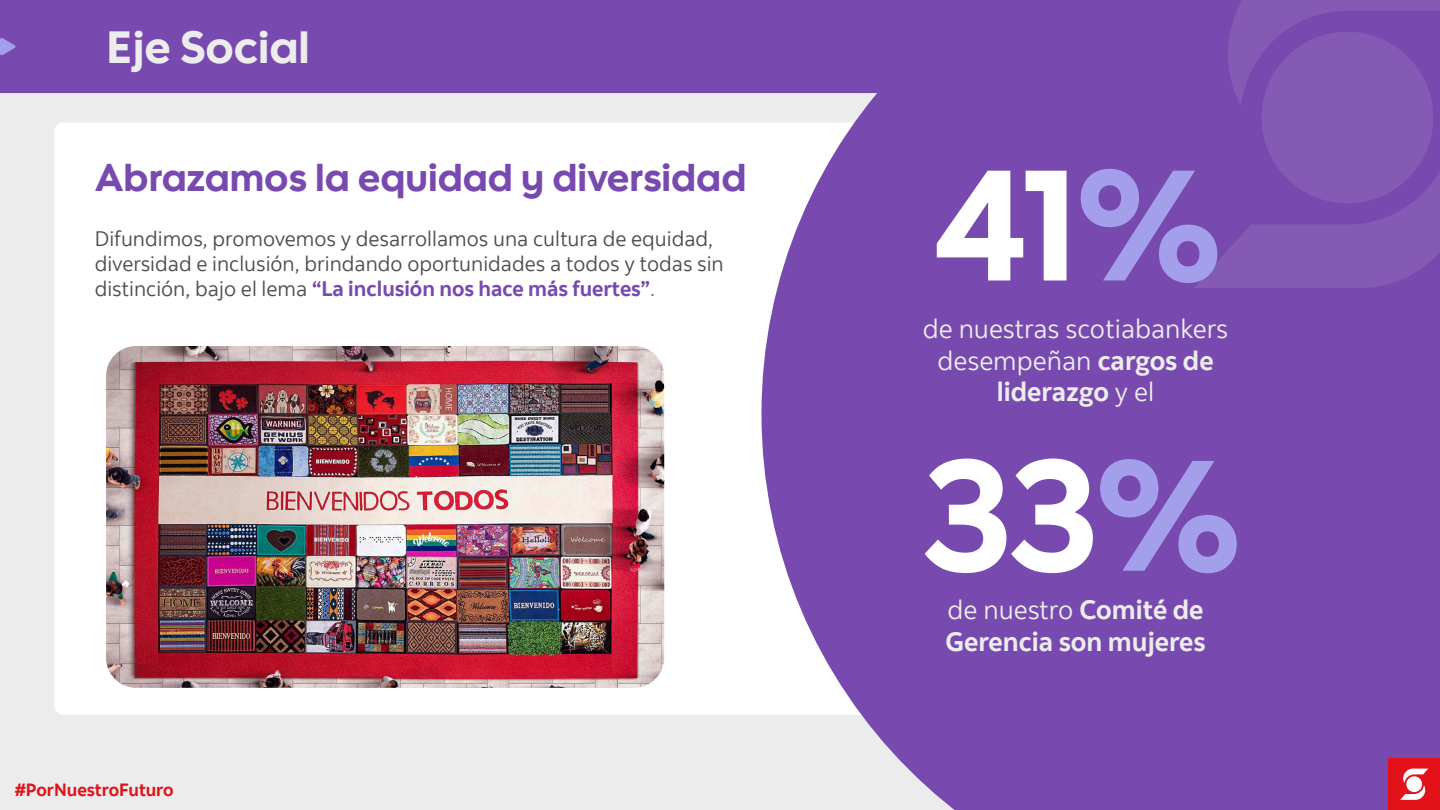
<style>
.page{position:relative;width:1440px;height:810px;background:#ececec}
.page>*{position:absolute;margin:0;border:0;box-sizing:border-box;transform-origin:0 0}
.t1{font:156.9px/290.2px "Scotia Headline";color:#fff}
.t2{font:45px "Scotia Headline";color:#ececec}
.t3{font:38.62px "Scotia Headline";color:#7849ae}
.t4{font:26.47px/31.8px "Scotia";color:#ececec;text-align:center}
.t5{font:700 26.47px/31.8px "Scotia";color:#ececec}
.t6{font:21px/25.2px "Scotia";color:#4d4d4d}
.t7{font:700 17.7px "Scotia";color:#e2111a}
.s1{font-weight:700;color:#7849ae}
.s2{color:#7849ae}
.s3{color:#a49fea}
.s4{font-weight:700}
.s5{font-weight:400}
</style>
<div class="page">
<div style="left:0;top:0;width:761px;height:93px;background:#7849ae"></div>
<svg style="left:0;top:38px;width:16px;height:18px"></svg>
<div style="left:54px;top:123px;width:1332px;height:592px;background:#fff;border-radius:9px"></div>
<img style="left:106px;top:346px;width:558px;height:342px">
<svg style="left:761px;top:0;width:679px;height:810px;background:#8155b3"></svg>
<svg style="left:1228px;top:0;width:212px;height:106px;background:#7d50b0"></svg>
<svg style="left:1194px;top:129px;width:246px;height:159px;background:#7e51b1"></svg>
<div style="left:1262px;top:32px;width:171px;height:171px;background:#855ab5;border-radius:50%"></div>
<div style="left:1388px;top:758px;width:52px;height:52px;background:#e2111a"></div>
<svg style="left:1400px;top:769px;width:28px;height:31px"></svg>
<div style="left:1406px;top:776px;width:16px;height:16px;background:#fff;border-radius:50%"></div>
<h2 class="t2" style="left:107px;top:20px;width:205px">Eje Social</h2>
<h3 class="t3" style="left:95px;top:154px;width:653px">Abrazamos la equidad y diversidad</h3>
<p class="t6" style="left:95px;top:226px;width:631px">Difundimos, promovemos y desarrollamos una cultura de equidad, diversidad e inclusión, brindando oportunidades a todos y todas sin distinción, bajo el lema <span class="s1">“La inclusión nos hace más fuertes”</span><span class="s2">.</span></p>
<p class="t7" style="left:15px;top:778px;width:160px">#PorNuestroFuturo</p>
<h1 class="t1" style="left:921px;top:84px;width:320px">41<span class="s3">%<br></span>33<span class="s3">%</span></h1>
<p class="t4" style="left:923px;top:312px;width:307px">de nuestras scotiabankers desempeñan <span class="s4">cargos de liderazgo</span> y el</p>
<p class="t5" style="left:945px;top:594px;width:262px"><span class="s5">de nuestro</span> Comité de<br>Gerencia son mujeres</p>
</div>
